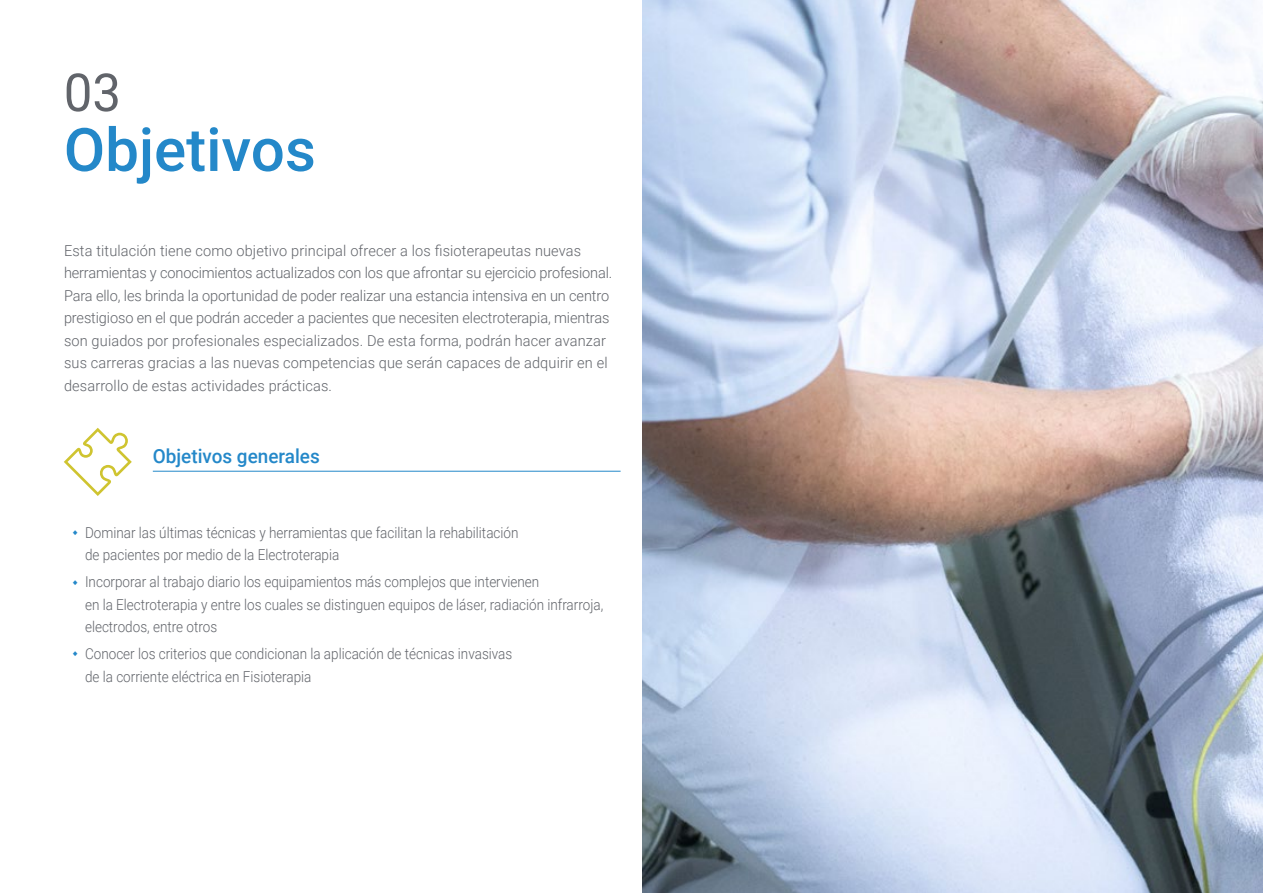
<style>
.page{position:relative;width:1263px;height:893px;background:#fff}
.page>*{position:absolute;margin:0;border:0;box-sizing:border-box;transform-origin:0 0}
.t1{font:500 60px "Roboto";color:#2488c9}
.t2{font:52.5px "Roboto";color:#61646a}
.t3{font:500 19.5px "Roboto";color:#2488c9}
.t4{font:300 15px/22.5px "Roboto";color:#61646a}
.t5{font:300 15px/22.5px "Roboto";color:#61646a;scale:.9 1}
</style>
<div class="page">
<img style="left:642px;top:0;width:621px;height:893px">
<hr style="left:153px;top:471px;width:468px;height:1px;background:#2488c9">
<svg style="left:64px;top:428px;width:68px;height:68px"></svg>
<h2 class="t2" style="left:64px;top:56px;width:59px">03</h2>
<h1 class="t1" style="left:64px;top:108px;width:254px">Objetivos</h1>
<p class="t4" style="left:64px;top:239px;width:550px">Esta titulación tiene como objetivo principal ofrecer a los fisioterapeutas nuevas herramientas y conocimientos actualizados con los que afrontar su ejercicio profesional.<br>Para ello, les brinda la oportunidad de poder realizar una estancia intensiva en un centro prestigioso en el que podrán acceder a pacientes que necesiten electroterapia, mientras son guiados por profesionales especializados. De esta forma, podrán hacer avanzar sus carreras gracias a las nuevas competencias que serán capaces de adquirir en el desarrollo de estas actividades prácticas.</p>
<h3 class="t3" style="left:153px;top:442px;width:169px">Objetivos generales</h3>
<p class="t5" style="left:85px;top:521px;width:483px">Dominar las últimas técnicas y herramientas que facilitan la rehabilitación de pacientes por medio de la Electroterapia</p>
<p class="t5" style="left:85px;top:570px;width:577px">Incorporar al trabajo diario los equipamientos más complejos que intervienen<br>en la Electroterapia y entre los cuales se distinguen equipos de láser, radiación infrarroja, electrodos, entre otros</p>
<p class="t5" style="left:85px;top:642px;width:476px">Conocer los criterios que condicionan la aplicación de técnicas invasivas de la corriente eléctrica en Fisioterapia</p>
</div>
